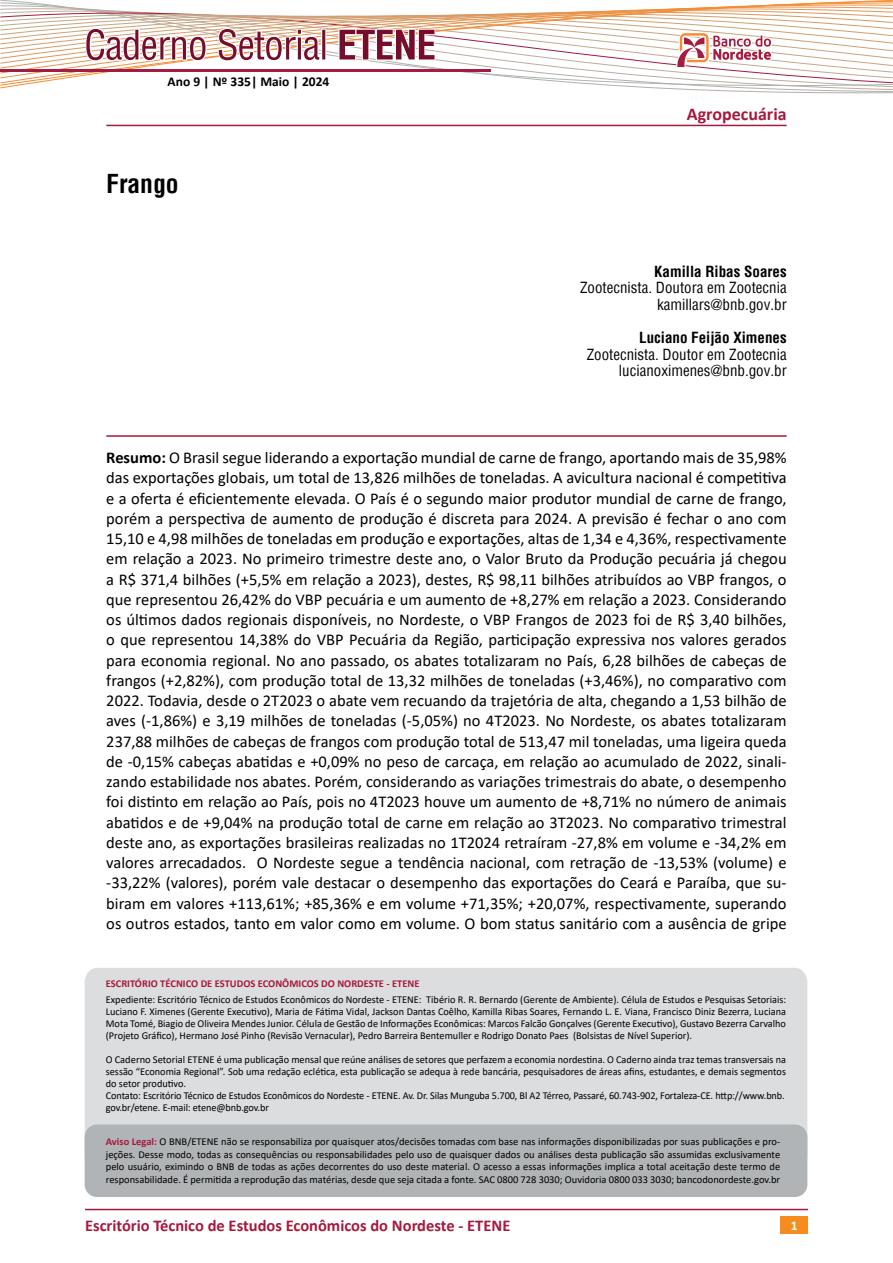
<style>
.page{position:relative;width:893px;height:1263px;background:#fff}
.page>*{position:absolute;margin:0;border:0;box-sizing:border-box;transform-origin:0 0}
.t1{font:700 condensed 25.5px "Helvetica";color:#000}
.t2{font:700 18px "Calibri";color:#a6193c}
.t3{font:16.5px/20.2px "Calibri";color:#000;text-align:justify}
.t4{font:700 16.5px "Calibri";color:#a6193c}
.t5{font:condensed 15px/16.5px "Helvetica";color:#000;text-align:right}
.t6{font:700 condensed 15px "Helvetica";color:#000}
.t7{font:700 13.5px "Calibri";color:#000}
.t8{font:700 13.5px "Calibri";color:#fff}
.t9{font:10.5px/12px "Calibri";color:#000;text-align:justify}
.t10{font:700 10.5px "Calibri";color:#a6193c}
.s1{font-weight:700}
.s2{font-weight:700;color:#a6193c}
</style>
<div class="page">
<div style="left:781px;top:1216px;width:27px;height:17px;background:#f68b1f"></div>
<hr style="left:85px;top:1209px;width:723px;height:1px;background:#a6193c">
<svg style="left:0;top:0;width:893px;height:127px"></svg>
<hr style="left:0;top:70px;width:490px;height:2px;background:#a31d43">
<hr style="left:106px;top:435px;width:681px;height:2px;background:#a6193c">
<div style="left:85px;top:968px;width:722px;height:165px;background:#dcddde"></div>
<div style="left:85px;top:1124px;width:722px;height:73px;background:#b1b4b6;border-radius:12px"></div>
<hr style="left:106px;top:125px;width:681px;height:1px;background:#a6193c">
<p class="t7" style="left:168px;top:72px;width:163px">Ano 9 | Nº 335| Maio | 2024</p>
<h1 class="t1" style="left:106px;top:167px;width:74px">Frango</h1>
<p class="t2" style="left:687px;top:101px;width:101px">Agropecuária</p>
<p class="t6" style="left:654px;top:261px;width:134px">Kamilla Ribas Soares</p>
<p class="t5" style="left:580px;top:279px;width:208px">Zootecnista. Doutora em Zootecnia kamillars@bnb.gov.br</p>
<p class="t6" style="left:639px;top:328px;width:149px">Luciano Feijão Ximenes</p>
<p class="t5" style="left:587px;top:346px;width:201px">Zootecnista. Doutor em Zootecnia lucianoximenes@bnb.gov.br</p>
<p class="t3" style="left:106px;top:447px;width:682px"><span class="s1">Resumo:</span> O Brasil segue liderando a exportação mundial de carne de frango, aportando mais de 35,98% das exportações globais, um total de 13,826 milhões de toneladas. A avicultura nacional é competitiva e a oferta é eficientemente elevada. O País é o segundo maior produtor mundial de carne de frango, porém a perspectiva de aumento de produção é discreta para 2024. A previsão é fechar o ano com 15,10 e 4,98 milhões de toneladas em produção e exportações, altas de 1,34 e 4,36%, respectivamente em relação a 2023. No primeiro trimestre deste ano, o Valor Bruto da Produção pecuária já chegou a R$ 371,4 bilhões (+5,5% em relação a 2023), destes, R$ 98,11 bilhões atribuídos ao VBP frangos, o que representou 26,42% do VBP pecuária e um aumento de +8,27% em relação a 2023. Considerando os últimos dados regionais disponíveis, no Nordeste, o VBP Frangos de 2023 foi de R$ 3,40 bilhões, o que representou 14,38% do VBP Pecuária da Região, participação expressiva nos valores gerados para economia regional. No ano passado, os abates totalizaram no País, 6,28 bilhões de cabeças de frangos (+2,82%), com produção total de 13,32 milhões de toneladas (+3,46%), no comparativo com 2022. Todavia, desde o 2T2023 o abate vem recuando da trajetória de alta, chegando a 1,53 bilhão de aves (-1,86%) e 3,19 milhões de toneladas (-5,05%) no 4T2023. No Nordeste, os abates totalizaram 237,88 milhões de cabeças de frangos com produção total de 513,47 mil toneladas, uma ligeira queda de -0,15% cabeças abatidas e +0,09% no peso de carcaça, em relação ao acumulado de 2022, sinali&shy;zando estabilidade nos abates. Porém, considerando as variações trimestrais do abate, o desempenho foi distinto em relação ao País, pois no 4T2023 houve um aumento de +8,71% no número de animais abatidos e de +9,04% na produção total de carne em relação ao 3T2023. No comparativo trimestral deste ano, as exportações brasileiras realizadas no 1T2024 retraíram -27,8% em volume e -34,2% em valores arrecadados. O Nordeste segue a tendência nacional, com retração de -13,53% (volume) e -33,22% (valores), porém vale destacar o desempenho das exportações do Ceará e Paraíba, que su&shy;biram em valores +113,61%; +85,36% e em volume +71,35%; +20,07%, respectivamente, superando os outros estados, tanto em valor como em volume. O bom status sanitário com a ausência de gripe</p>
<p class="t10" style="left:106px;top:976px;width:315px">ESCRITÓRIO TÉCNICO DE ESTUDOS ECONÔMICOS DO NORDESTE - ETENE</p>
<p class="t9" style="left:106px;top:993px;width:682px">Expediente: Escritório Técnico de Estudos Econômicos do Nordeste - ETENE: Tibério R. R. Bernardo (Gerente de Ambiente). Célula de Estudos e Pesquisas Setoriais:<br>Luciano F. Ximenes (Gerente Executivo), Maria de Fátima Vidal, Jackson Dantas Coêlho, Kamilla Ribas Soares, Fernando L. E. Viana, Francisco Diniz Bezerra, Luciana Mota Tomé, Biagio de Oliveira Mendes Junior. Célula de Gestão de Informações Econômicas: Marcos Falcão Gonçalves (Gerente Executivo), Gustavo Bezerra Carvalho (Projeto Gráfico), Hermano José Pinho (Revisão Vernacular), Pedro Barreira Bentemuller e Rodrigo Donato Paes (Bolsistas de Nível Superior).</p>
<p class="t9" style="left:106px;top:1053px;width:682px;text-align:left">O Caderno Setorial ETENE é uma publicação mensal que reúne análises de setores que perfazem a economia nordestina. O Caderno ainda traz temas transversais na sessão “Economia Regional”. Sob uma redação eclética, esta publicação se adequa à rede bancária, pesquisadores de áreas afins, estudantes, e demais segmentos do setor produtivo.<br>Contato: Escritório Técnico de Estudos Econômicos do Nordeste - ETENE. Av. Dr. Silas Munguba 5.700, Bl A2 Térreo, Passaré, 60.743-902, Fortaleza-CE. http://www.bnb. gov.br/etene. E-mail: etene@bnb.gov.br</p>
<p class="t9" style="left:106px;top:1135px;width:676px;line-height:12.6px"><span class="s2">Aviso Legal:</span> O BNB/ETENE não se responsabiliza por quaisquer atos/decisões tomadas com base nas informações disponibilizadas por suas publicações e pro&shy;jeções. Desse modo, todas as consequências ou responsabilidades pelo uso de quaisquer dados ou análises desta publicação são assumidas exclusivamente pelo usuário, eximindo o BNB de todas as ações decorrentes do uso deste material. O acesso a essas informações implica a total aceitação deste termo de responsabilidade. É permitida a reprodução das matérias, desde que seja citada a fonte. SAC 0800 728 3030; Ouvidoria 0800 033 3030; bancodonordeste.gov.br</p>
<p class="t4" style="left:85px;top:1213px;width:427px">Escritório Técnico de Estudos Econômicos do Nordeste - ETENE</p>
<p class="t8" style="left:791px;top:1216px;width:8px">1</p>
</div>
